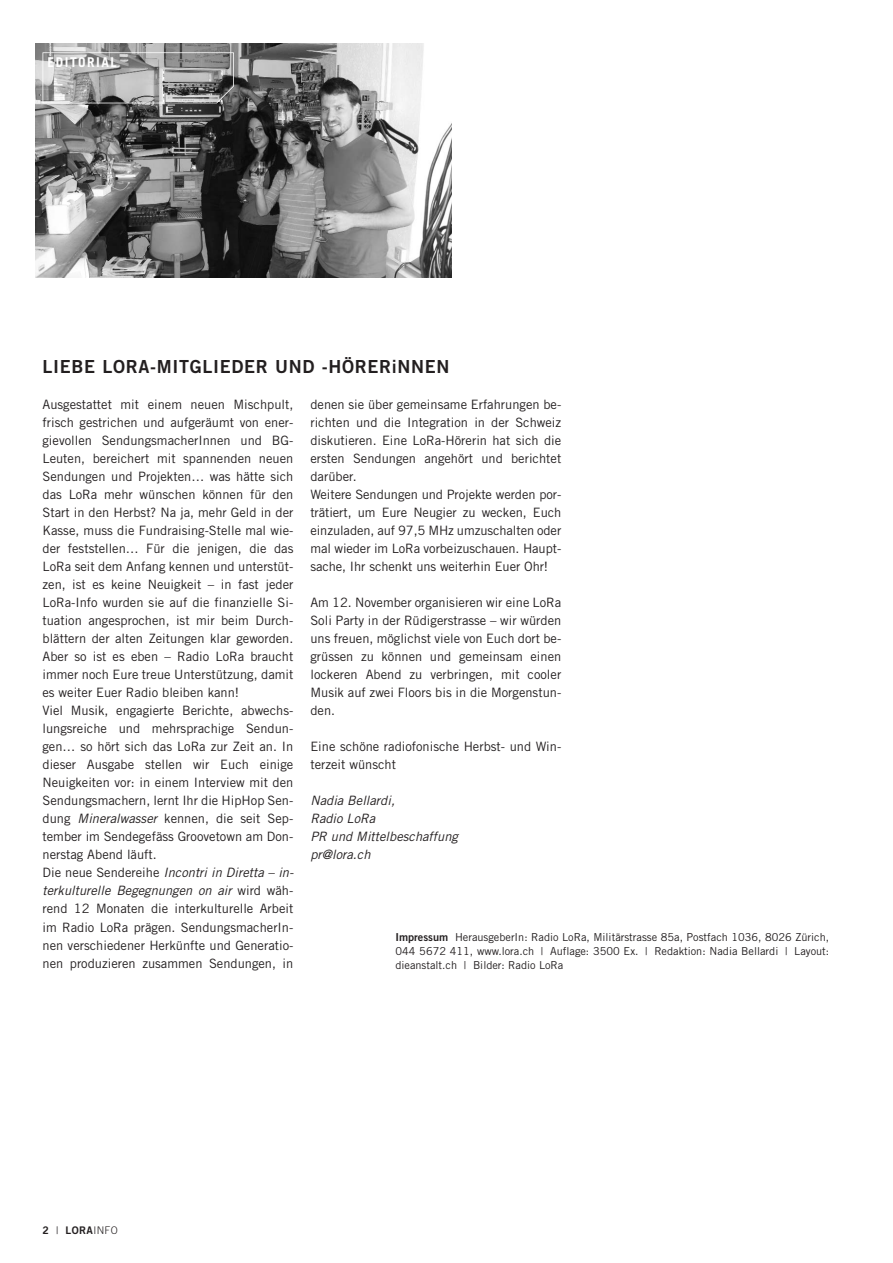
<style>
.page{position:relative;width:893px;height:1263px;background:#fff}
.page>*{position:absolute;margin:0;border:0;box-sizing:border-box;transform-origin:0 0}
.t1{font:18px "Trade Gothic Bold Two";letter-spacing:.035em;color:#231f20}
.t2{font:700 13.5px "Trade Gothic";letter-spacing:.11em;color:#fff}
.t3{font:12.9px/18px "Trade Gothic";color:#231f20}
.t4{font:italic 12.9px/18px "Trade Gothic";color:#231f20}
.t5{font:10.95px/14px "Trade Gothic";color:#231f20;text-align:justify}
.t6{font:10.5px "Trade Gothic Bold Two";color:#231f20}
.s1{font-style:italic}
.s2{font-family:"Trade Gothic Bold Two"}
.s3{font-family:"Trade Gothic"}
.s4{font-family:"Trade Gothic";font-weight:300}
</style>
<div class="page">
<img style="left:35px;top:44px;width:417px;height:234px">
<svg style="left:43px;top:52px;width:191px;height:51px;background:#9e9e9e"></svg>
<p class="t2" style="left:48px;top:57px;width:71px">EDITORIAL</p>
<h1 class="t1" style="left:43px;top:360px;width:408px">LIEBE LORA-MITGLIEDER UND -HÖRERiNNEN</h1>
<p class="t3" style="left:43px;top:397px;width:255px">Ausgestattet mit einem neuen Mischpult, frisch gestrichen und aufgeräumt von ener&shy;gievollen SendungsmacherInnen und BG-Leuten, bereichert mit spannenden neuen Sendungen und Projekten… was hätte sich das LoRa mehr wünschen können für den Start in den Herbst? Na ja, mehr Geld in der Kasse, muss die Fundraising-Stelle mal wie&shy;der feststellen… Für die jenigen, die das LoRa seit dem Anfang kennen und unterstüt&shy;zen, ist es keine Neuigkeit – in fast jeder LoRa-Info wurden sie auf die finanzielle Si&shy;tuation angesprochen, ist mir beim Durch&shy;blättern der alten Zeitungen klar geworden.<br>Aber so ist es eben – Radio LoRa braucht immer noch Eure treue Unterstützung, damit es weiter Euer Radio bleiben kann!<br>Viel Musik, engagierte Berichte, abwechs&shy;lungsreiche und mehrsprachige Sendun&shy;gen… so hört sich das LoRa zur Zeit an. In dieser Ausgabe stellen wir Euch einige Neuigkeiten vor: in einem Interview mit den Sendungsmachern, lernt Ihr die HipHop Sen&shy;dung <span class="s1">Mineralwasser</span> kennen, die seit Sep&shy;tember im Sendegefäss Groovetown am Don&shy;nerstag Abend läuft.<br>D i e n e u e S e n d e re i h e <span class="s1">Incontri in Diretta – in&shy;terkulturelle Begegnungen on air</span> w i r d w ä h - rend 12 Monaten die interkulturelle Arbeit im Radio LoRa prägen. SendungsmacherIn&shy;nen verschiedener Herkünfte und Generatio&shy;nen produzieren zusammen Sendungen, in</p>
<p class="t3" style="left:310px;top:397px;width:252px">denen sie über gemeinsame Erfahrungen be&shy;richten und die Integration in der Schweiz diskutieren. Eine LoRa-Hörerin hat sich die ersten Sendungen angehört und berichtet darüber.<br>Weitere Sendungen und Projekte werden por&shy;trätiert, um Eure Neugier zu wecken, Euch einzuladen, auf 97,5 MHz umzuschalten oder mal wieder im LoRa vorbeizuschauen. Haupt&shy;sache, Ihr schenkt uns weiterhin Euer Ohr!</p>
<p class="t3" style="left:310px;top:595px;width:252px;text-align:justify">Am 12. November organisieren wir eine LoRa Soli Party in der Rüdigerstrasse – wir würden uns freuen, möglichst viele von Euch dort be&shy;grüssen zu können und gemeinsam einen lockeren Abend zu verbringen, mit cooler Musik auf zwei Floors bis in die Morgenstun&shy;den.</p>
<p class="t3" style="left:310px;top:739px;width:252px">Eine schöne radiofonische Herbst- und Win&shy;terzeit wünscht</p>
<p class="t4" style="left:310px;top:793px;width:152px">Nadia Bellardi,<br>Radio LoRa<br>PR und Mittelbeschaffung pr@lora.ch</p>
<p class="t5" style="left:395px;top:931px;width:435px"><span class="s2">Impressum</span> HerausgeberIn: Radio LoRa, Militärstrasse 85a, Postfach 1036, 8026 Zürich, 044 5672 411, www.lora.ch | Auflage: 3500 Ex. | Redaktion: Nadia Bellardi | Layout: dieanstalt.ch | Bilder: Radio LoRa</p>
<p class="t6" style="left:43px;top:1226px;width:77px">2 <span class="s3">|</span> LORA<span class="s4">INFO</span></p>
</div>
